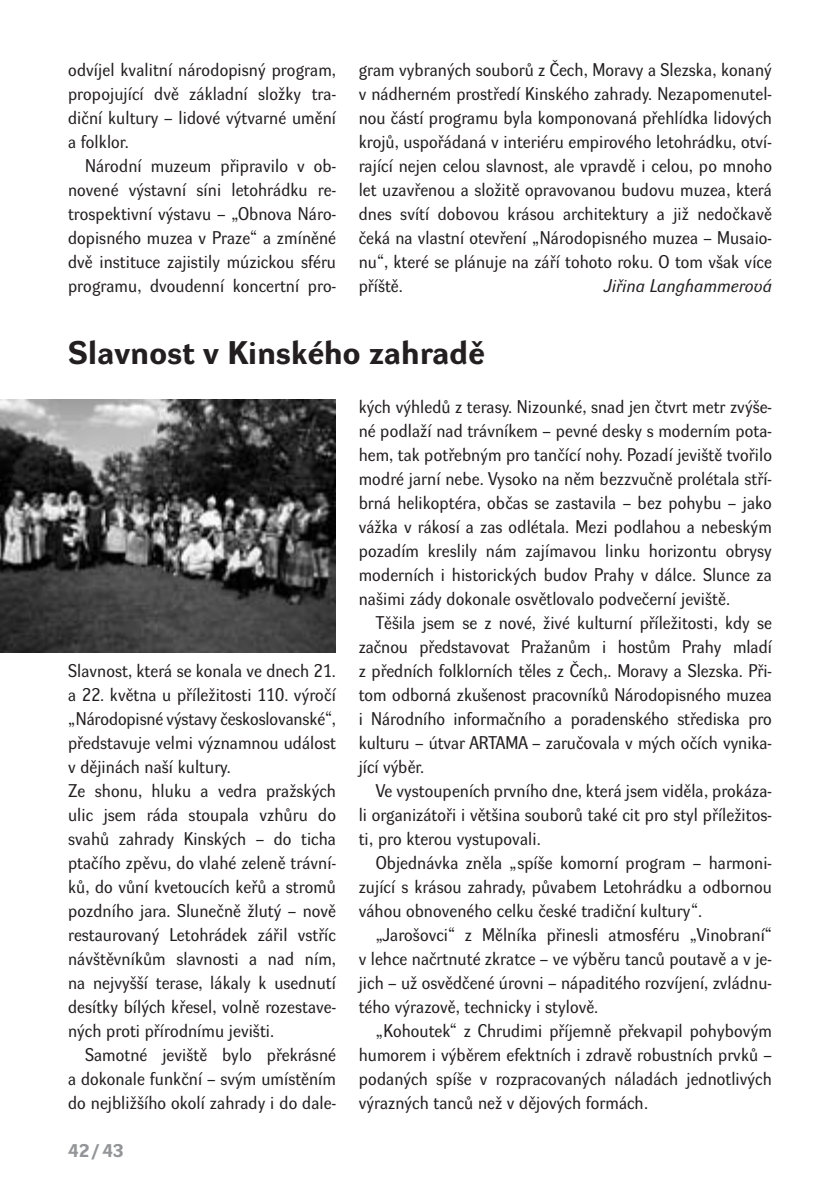
<style>
.page{position:relative;width:840px;height:1191px;background:#fff}
.page>*{position:absolute;margin:0;border:0;box-sizing:border-box;transform-origin:0 0}
.Nadpis_článku{font:700 32px "Dyna Grotesk RECE";letter-spacing:.01em;color:#231f20}
.ZTsans_cond{font:18px/24px "Dyna Grotesk RCE";letter-spacing:.005em;color:#231f20;text-align:justify}
.ZTsans_cond_-_BO{font:18px/24px "Dyna Grotesk RCE";letter-spacing:.005em;color:#231f20;text-align:justify}
.ZTsans_cond-2{font:italic 18px "Dyna Grotesk RCE";letter-spacing:.01em;color:#231f20}
.t1{font:700 18px "Dyna Grotesk RECE";color:#939598}
</style>
<div class="page">
<img style="left:0;top:400px;width:336px;height:252px">
<p class="ZTsans_cond" style="left:68px;top:60px;width:269px">odvíjel kvalitní národopisný program, propojující dvě základní složky tra&shy;diční kultury – lidové výtvarné umění a folklor.</p>
<p class="ZTsans_cond" style="left:68px;top:156px;width:269px;text-indent:17px">Národní muzeum připravilo v ob&shy;novené výstavní síni letohrádku re&shy;trospektivní výstavu – „Obnova Náro&shy;dopisného muzea v Praze“ a zmíněné dvě instituce zajistily múzickou sféru programu, dvoudenní koncertní pro-</p>
<p class="ZTsans_cond" style="left:358px;top:60px;width:414px">gram vybraných souborů z Čech, Moravy a Slezska, konaný v nádherném prostředí Kinského zahrady. Nezapomenutel&shy;nou částí programu byla komponovaná přehlídka lidových krojů, uspořádaná v interiéru empirového letohrádku, otví&shy;rající nejen celou slavnost, ale vpravdě i celou, po mnoho let uzavřenou a složitě opravovanou budovu muzea, která dnes svítí dobovou krásou architektury a již nedočkavě čeká na vlastní otevření „Národopisného muzea – Musaio&shy;nu“, které se plánuje na září tohoto roku. O tom však více příště.</p>
<p class="ZTsans_cond-2" style="left:604px;top:275px;width:169px">Jiřina Langhammerová</p>
<p class="Nadpis_článku" style="left:68px;top:335px;width:418px">Slavnost v Kinského zahradě</p>
<p class="ZTsans_cond_-_BO" style="left:68px;top:660px;width:269px">Slavnost, která se konala ve dnech 21. a 22. května u příležitosti 110. výročí „Národopisné výstavy českoslovanské“, představuje velmi významnou událost v dějinách naší kultury.</p>
<p class="ZTsans_cond_-_BO" style="left:68px;top:780px;width:269px">Ze shonu, hluku a vedra pražských ulic jsem ráda stoupala vzhůru do svahů zahrady Kinských – do ticha ptačího zpěvu, do vlahé zeleně trávní&shy;ků, do vůní kvetoucích keřů a stromů pozdního jara. Slunečně žlutý – nově restaurovaný Letohrádek zářil vstříc návštěvníkům slavnosti a nad ním, na nejvyšší terase, lákaly k usednutí desítky bílých křesel, volně rozestave&shy;ných proti přírodnímu jevišti.</p>
<p class="ZTsans_cond" style="left:68px;top:1044px;width:269px;text-indent:17px">Samotné jeviště bylo překrásné a dokonale funkční – svým umístěním do nejbližšího okolí zahrady i do dale-</p>
<p class="t1" style="left:68px;top:1140px;width:57px">42 / 43</p>
<p class="ZTsans_cond" style="left:358px;top:396px;width:414px">kých výhledů z terasy. Nizounké, snad jen čtvrt metr zvýše&shy;né podlaží nad trávníkem – pevné desky s moderním pota&shy;hem, tak potřebným pro tančící nohy. Pozadí jeviště tvořilo modré jarní nebe. Vysoko na něm bezzvučně prolétala stří&shy;brná helikoptéra, občas se zastavila – bez pohybu – jako vážka v rákosí a zas odlétala. Mezi podlahou a nebeským pozadím kreslily nám zajímavou linku horizontu obrysy moderních i historických budov Prahy v dálce. Slunce za našimi zády dokonale osvětlovalo podvečerní jeviště.</p>
<p class="ZTsans_cond" style="left:358px;top:612px;width:414px;text-indent:17px">Těšila jsem se z nové, živé kulturní příležitosti, kdy se začnou představovat Pražanům i hostům Prahy mladí z předních folklorních těles z Čech,. Moravy a Slezska. Při&shy;tom odborná zkušenost pracovníků Národopisného muzea i Národního informačního a poradenského střediska pro kulturu – útvar ARTAMA – zaručovala v mých očích vynika&shy;jící výběr.</p>
<p class="ZTsans_cond" style="left:358px;top:780px;width:414px;text-indent:17px">Ve vystoupeních prvního dne, která jsem viděla, prokáza&shy;li organizátoři i většina souborů také cit pro styl příležitos&shy;ti, pro kterou vystupovali.</p>
<p class="ZTsans_cond" style="left:358px;top:852px;width:414px;text-indent:17px">Objednávka zněla „spíše komorní program – harmoni&shy;zující s krásou zahrady, půvabem Letohrádku a odbornou váhou obnoveného celku české tradiční kultury“.</p>
<p class="ZTsans_cond" style="left:358px;top:924px;width:414px;text-indent:17px">„Jarošovci“ z Mělníka přinesli atmosféru „Vinobraní“ v lehce načrtnuté zkratce – ve výběru tanců poutavě a v je&shy;jich – už osvědčené úrovni – nápaditého rozvíjení, zvládnu&shy;tého výrazově, technicky i stylově.</p>
<p class="ZTsans_cond" style="left:358px;top:1020px;width:414px;text-indent:17px">„Kohoutek“ z Chrudimi příjemně překvapil pohybovým humorem i výběrem efektních i zdravě robustních prvků – podaných spíše v rozpracovaných náladách jednotlivých výrazných tanců než v dějových formách.</p>
</div>
